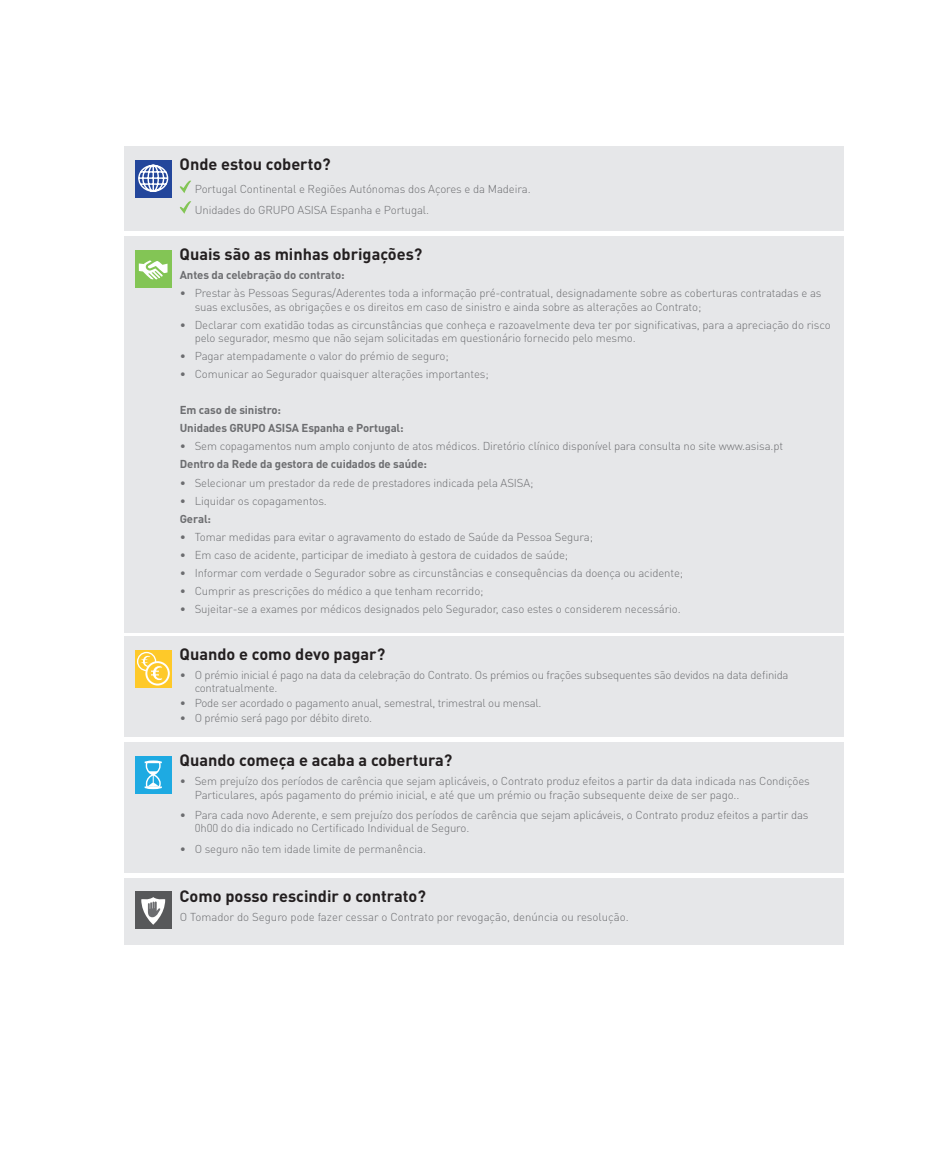
<style>
.page{position:relative;width:943px;height:1166px;background:#fff}
.page>*{position:absolute;margin:0;border:0;box-sizing:border-box;transform-origin:0 0}
.t1{font:700 16.28px "DIN Pro";color:#231f20}
.t2{font:300 11.38px/13.1px "DIN Pro";letter-spacing:-.01em;color:#6c6d70}
.t3{font:700 11.38px/18px "DIN Pro";letter-spacing:-.01em;color:#6c6d70}
</style>
<div class="page">
<div style="left:124px;top:146px;width:719px;height:85px;background:#e6e7e9"></div>
<div style="left:135px;top:160px;width:36px;height:38px;background:#23469b"></div>
<svg style="left:138px;top:164px;width:31px;height:28px"></svg>
<svg style="left:180px;top:180px;width:11px;height:13px"></svg>
<svg style="left:179px;top:201px;width:12px;height:13px"></svg>
<div style="left:124px;top:236px;width:719px;height:396px;background:#e6e7e9"></div>
<div style="left:135px;top:250px;width:36px;height:38px;background:#83c555"></div>
<svg style="left:139px;top:260px;width:29px;height:20px"></svg>
<div style="left:124px;top:636px;width:719px;height:100px;background:#e6e7e9"></div>
<div style="left:135px;top:650px;width:36px;height:37px;background:#fec929"></div>
<div style="left:137px;top:652px;width:19px;height:19px;border:1px solid #fff;border-radius:50%"></div>
<svg style="left:146px;top:662px;width:23px;height:22px"></svg>
<div style="left:145px;top:661px;width:25px;height:24px;border:2px solid #fff;border-radius:50%"></div>
<svg style="left:140px;top:655px;width:23px;height:26px"></svg>
<div style="left:124px;top:742px;width:719px;height:131px;background:#e6e7e9"></div>
<div style="left:135px;top:756px;width:36px;height:38px;background:#1eaae2"></div>
<svg style="left:145px;top:760px;width:17px;height:29px"></svg>
<div style="left:124px;top:878px;width:719px;height:66px;background:#e6e7e9"></div>
<div style="left:135px;top:891px;width:36px;height:38px;background:#57585a"></div>
<svg style="left:141px;top:897px;width:24px;height:28px"></svg>
<h1 class="t1" style="left:179px;top:153px;width:153px">Onde estou coberto?</h1>
<p class="t2" style="left:195px;top:178px;width:337px;line-height:20.7px">Portugal Continental e Regiões Autónomas dos Açores e da Madeira.<br>Unidades do GRUPO ASISA Espanha e Portugal.</p>
<h1 class="t1" style="left:179px;top:243px;width:244px">Quais são as minhas obrigações?</h1>
<p class="t3" style="left:180px;top:266px;width:166px">Antes da celebração do contrato:</p>
<p class="t2" style="left:195px;top:286px;width:628px;text-indent:-15px">• Prestar às Pessoas Seguras/Aderentes toda a informação pré-contratual, designadamente sobre as coberturas contratadas e as suas exclusões, as obrigações e os direitos em caso de sinistro e ainda sobre as alterações ao Contrato;</p>
<p class="t2" style="left:195px;top:317px;width:637px;text-indent:-15px">• Declarar com exatidão todas as circunstâncias que conheça e razoavelmente deva ter por significativas, para a apreciação do risco pelo segurador, mesmo que não sejam solicitadas em questionário fornecido pelo mesmo.</p>
<p class="t2" style="left:180px;top:349px;width:270px">• Pagar atempadamente o valor do prémio de seguro;</p>
<p class="t2" style="left:180px;top:367px;width:310px">• Comunicar ao Segurador quaisquer alterações importantes;</p>
<p class="t3" style="left:180px;top:401px;width:225px">Em caso de sinistro:<br>Unidades GRUPO ASISA Espanha e Portugal:</p>
<p class="t2" style="left:180px;top:439px;width:605px">• Sem copagamentos num amplo conjunto de atos médicos. Diretório clínico disponível para consulta no site www.asisa.pt</p>
<p class="t3" style="left:180px;top:455px;width:249px">Dentro da Rede da gestora de cuidados de saúde:</p>
<p class="t2" style="left:180px;top:475px;width:355px">• Selecionar um prestador da rede de prestadores indicada pela ASISA;</p>
<p class="t2" style="left:180px;top:493px;width:149px">• Liquidar os copagamentos.</p>
<p class="t3" style="left:180px;top:509px;width:33px">Geral:</p>
<p class="t2" style="left:180px;top:530px;width:415px">• Tomar medidas para evitar o agravamento do estado de Saúde da Pessoa Segura;</p>
<p class="t2" style="left:180px;top:548px;width:390px">• Em caso de acidente, participar de imediato à gestora de cuidados de saúde;</p>
<p class="t2" style="left:180px;top:566px;width:505px">• Informar com verdade o Segurador sobre as circunstâncias e consequências da doença ou acidente;</p>
<p class="t2" style="left:180px;top:584px;width:305px">• Cumprir as prescrições do médico a que tenham recorrido;</p>
<p class="t2" style="left:180px;top:602px;width:502px">• Sujeitar-se a exames por médicos designados pelo Segurador, caso estes o considerem necessário.</p>
<h1 class="t1" style="left:179px;top:643px;width:207px">Quando e como devo pagar?</h1>
<p class="t2" style="left:195px;top:668px;width:595px;text-indent:-15px">• O prémio inicial é pago na data da celebração do Contrato. Os prémios ou frações subsequentes são devidos na data definida contratualmente.</p>
<p class="t2" style="left:180px;top:696px;width:363px">• Pode ser acordado o pagamento anual, semestral, trimestral ou mensal.</p>
<p class="t2" style="left:180px;top:710px;width:194px">• O prémio será pago por débito direto.</p>
<h1 class="t1" style="left:179px;top:749px;width:274px">Quando começa e acaba a cobertura?</h1>
<p class="t2" style="left:195px;top:774px;width:616px;text-indent:-15px">• Sem prejuízo dos períodos de carência que sejam aplicáveis, o Contrato produz efeitos a partir da data indicada nas Condições<br>Particulares, após pagamento do prémio inicial, e até que um prémio ou fração subsequente deixe de ser pago..</p>
<p class="t2" style="left:195px;top:808px;width:615px;text-indent:-15px">• Para cada novo Aderente, e sem prejuízo dos períodos de carência que sejam aplicáveis, o Contrato produz efeitos a partir das<br>0h00 do dia indicado no Certificado Individual de Seguro.</p>
<p class="t2" style="left:180px;top:842px;width:248px">• O seguro não tem idade limite de permanência.</p>
<h1 class="t1" style="left:179px;top:884px;width:248px">Como posso rescindir o contrato?</h1>
<p class="t2" style="left:180px;top:910px;width:450px">O Tomador do Seguro pode fazer cessar o Contrato por revogação, denúncia ou resolução.</p>
</div>
